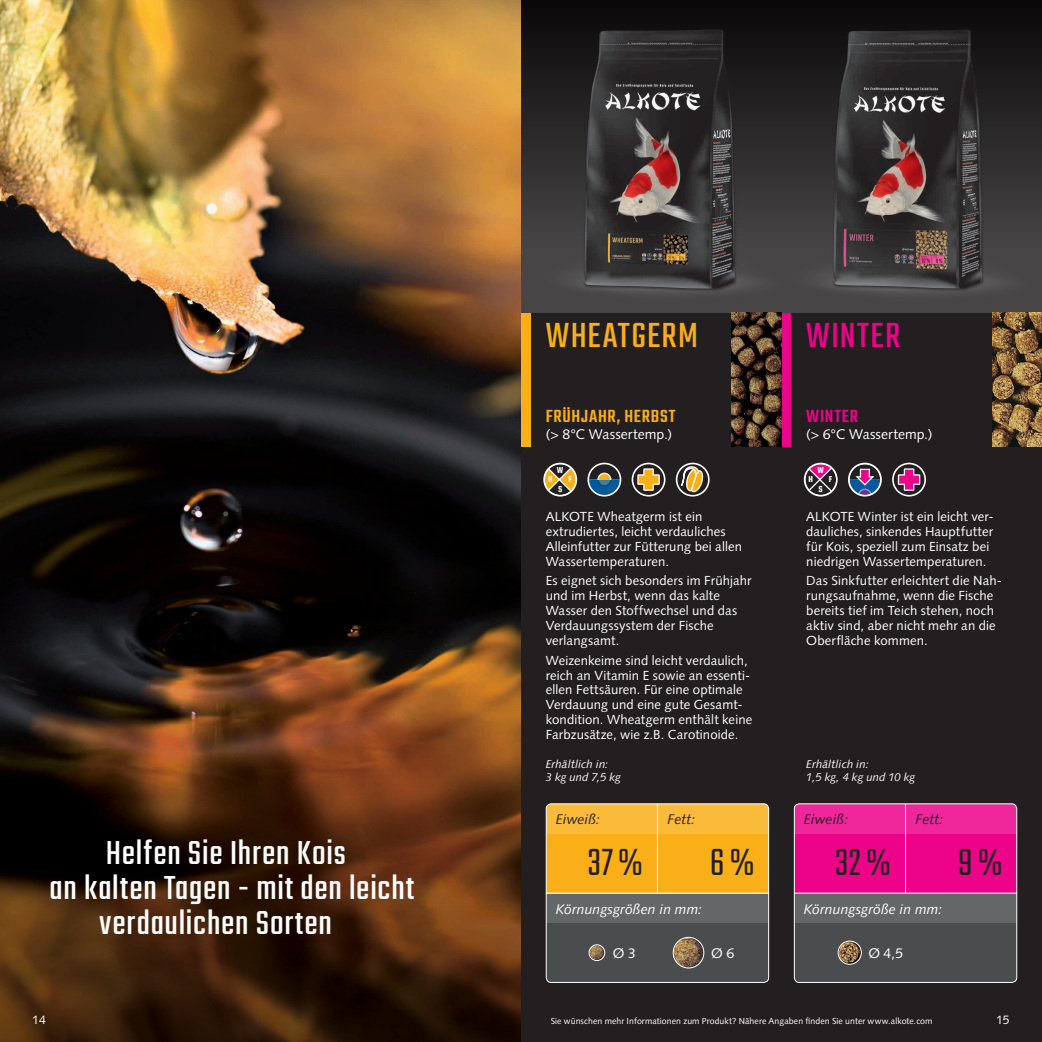
<style>
.page{position:relative;width:1042px;height:1042px;background:#231f20}
.page>*{position:absolute;margin:0;border:0;box-sizing:border-box;transform-origin:0 0}
.Fliesstext_schwarz{font:300 42px "Teko";color:#231f20}
.t1{font:38.5px "Teko";letter-spacing:.035em;color:#faaf18}
.t2{font:38.5px "Teko";letter-spacing:.035em;color:#ed028a}
.t3{font:36.75px "Teko";letter-spacing:.025em;color:#fff}
.t4{font:500 19.25px "Teko";letter-spacing:.04em;color:#faaf18}
.t5{font:500 19.25px "Teko";letter-spacing:.04em;color:#ed028a}
.Fliesstext_schwarz-2{font:14px "Syntax LT";color:#fff}
.Fliesstext_schwarz-3{font:italic 14px "Syntax LT";letter-spacing:.005em;color:#fff}
.Fliesstext_schwarz-4{font:italic 14px "Syntax LT";color:#231f20}
.Fliesstext_weiss{font:13.12px/14.9px "Syntax LT";letter-spacing:.01em;color:#fff}
.t6{font:12.25px "Syntax LT";color:#fff}
.t7{font:italic 11.38px/13.1px "Syntax LT";letter-spacing:.01em;color:#fff}
.t8{font:9.28px "Squada One";color:#fff}
.Fliesstext_schwarz-5{font:8.75px "Syntax LT";letter-spacing:.01em;color:#fff}
</style>
<div class="page">
<div style="left:521px;top:0;width:521px;height:313px;background:#0e0c0c"></div>
<img style="left:817px;top:47px;width:225px;height:266px">
<img style="left:521px;top:47px;width:296px;height:270px">
<div style="left:794px;top:804px;width:222px;height:178px;background:#4b4c4d;border-radius:5px"></div>
<div style="left:794px;top:804px;width:222px;height:89px;background:#ed028a"></div>
<div style="left:794px;top:804px;width:222px;height:29px;background:#ef279b"></div>
<div style="left:794px;top:893px;width:222px;height:30px;background:#656667"></div>
<div style="left:794px;top:803px;width:223px;height:180px;border:1px solid #fff;border-radius:5px"></div>
<div style="left:546px;top:804px;width:222px;height:178px;background:#4b4c4d;border-radius:5px"></div>
<div style="left:546px;top:804px;width:222px;height:89px;background:#faaf18"></div>
<div style="left:546px;top:804px;width:222px;height:29px;background:#faba3a"></div>
<div style="left:546px;top:893px;width:222px;height:30px;background:#656667"></div>
<div style="left:546px;top:803px;width:223px;height:180px;border:1px solid #fff;border-radius:5px"></div>
<hr style="left:794px;top:892px;width:223px;height:1px;background:#fff">
<hr style="left:546px;top:892px;width:223px;height:1px;background:#fff">
<hr style="left:905px;top:804px;width:1px;height:89px;background:#fff">
<hr style="left:657px;top:804px;width:1px;height:89px;background:#fff">
<img style="left:0;top:0;width:521px;height:624px">
<svg style="left:0;top:624px;width:521px;height:418px;background:#482710"></svg>
<img style="left:838px;top:941px;width:23px;height:23px;border-radius:11px">
<div style="left:837px;top:940px;width:25px;height:24px;border:1px solid #fff;border-radius:50%"></div>
<img style="left:589px;top:945px;width:15px;height:15px;border-radius:7px">
<div style="left:588px;top:944px;width:17px;height:17px;border:1px solid #fff;border-radius:50%"></div>
<img style="left:673px;top:938px;width:30px;height:29px;border-radius:15px">
<div style="left:673px;top:937px;width:31px;height:31px;border:1px solid #fff;border-radius:50%"></div>
<div style="left:831px;top:29px;width:154px;height:263px;background:#231f20;opacity:.75"></div>
<img style="left:833px;top:30px;width:149px;height:258px">
<div style="left:582px;top:28px;width:156px;height:264px;background:#231f20;opacity:.75"></div>
<img style="left:584px;top:30px;width:152px;height:258px">
<div style="left:781px;top:313px;width:10px;height:133px;background:#ed028a"></div>
<div style="left:521px;top:313px;width:10px;height:133px;background:#faaf18"></div>
<img style="left:992px;top:313px;width:50px;height:133px">
<img style="left:732px;top:313px;width:49px;height:133px">
<svg style="left:805px;top:464px;width:31px;height:31px"></svg>
<div style="left:804px;top:463px;width:33px;height:33px;border:2px solid #fff;border-radius:50%"></div>
<div style="left:848px;top:463px;width:34px;height:33px;border:2px solid #fff;border-radius:50%"></div>
<svg style="left:849px;top:464px;width:31px;height:31px"></svg>
<div style="left:892px;top:463px;width:34px;height:33px;border:2px solid #fff;border-radius:50%"></div>
<svg style="left:897px;top:468px;width:24px;height:23px"></svg>
<div style="left:587px;top:463px;width:34px;height:33px;border:2px solid #fff;border-radius:50%"></div>
<svg style="left:589px;top:464px;width:31px;height:31px"></svg>
<div style="left:631px;top:463px;width:34px;height:33px;border:2px solid #fff;border-radius:50%"></div>
<svg style="left:637px;top:468px;width:23px;height:23px"></svg>
<div style="left:676px;top:463px;width:33px;height:33px;border:2px solid #fff;border-radius:50%"></div>
<svg style="left:680px;top:466px;width:24px;height:27px"></svg>
<svg style="left:545px;top:464px;width:30px;height:31px"></svg>
<div style="left:543px;top:463px;width:34px;height:33px;border:2px solid #fff;border-radius:50%"></div>
<p class="t1" style="left:546px;top:313px;width:154px">WHEATGERM</p>
<p class="t2" style="left:806px;top:313px;width:95px">WINTER</p>
<p class="t3" style="left:106px;top:832px;width:242px">Helfen Sie Ihren Kois</p>
<p class="t3" style="left:50px;top:867px;width:366px">an kalten Tagen - mit den leicht</p>
<p class="t3" style="left:100px;top:902px;width:234px">verdaulichen Sorten</p>
<p class="t4" style="left:546px;top:404px;width:131px">FRÜHJAHR, HERBST</p>
<p class="Fliesstext_schwarz-2" style="left:546px;top:425px;width:128px">(&gt; 8°C Wassertemp.)</p>
<p class="t5" style="left:806px;top:404px;width:53px">WINTER</p>
<p class="Fliesstext_schwarz-2" style="left:806px;top:425px;width:128px">(&gt; 6°C Wassertemp.)</p>
<p class="t8" style="left:557px;top:465px;width:8px">W</p>
<p class="t8" style="left:558px;top:484px;width:6px">S</p>
<p class="t8" style="left:548px;top:474px;width:6px">H</p>
<p class="t8" style="left:568px;top:474px;width:5px">F</p>
<p class="t8" style="left:817px;top:465px;width:8px">W</p>
<p class="t8" style="left:818px;top:484px;width:6px">S</p>
<p class="t8" style="left:808px;top:474px;width:6px">H</p>
<p class="t8" style="left:829px;top:474px;width:5px">F</p>
<p class="Fliesstext_weiss" style="left:546px;top:509px;width:198px">ALKOTE Wheatgerm ist ein extrudiertes, leicht verdauliches<br>Alleinfutter zur Fütterung bei allen<br>Wassertemperaturen.</p>
<p class="Fliesstext_weiss" style="left:546px;top:573px;width:207px">Es eignet sich besonders im Frühjahr und im Herbst, wenn das kalte<br>Wasser den Stoffwechsel und das<br>Verdauungssystem der Fische verlangsamt.</p>
<p class="Fliesstext_weiss" style="left:546px;top:653px;width:208px">Weizenkeime sind leicht verdaulich, reich an Vitamin E sowie an essenti&shy;ellen Fettsäuren. Für eine optimale Verdauung und eine gute Gesamt&shy;kondition. Wheatgerm enthält keine Farbzusätze, wie z.B. Carotinoide.</p>
<p class="Fliesstext_weiss" style="left:806px;top:509px;width:189px">ALKOTE Winter ist ein leicht ver&shy;dauliches, sinkendes Hauptfutter für Kois, speziell zum Einsatz bei niedrigen Wassertemperaturen.</p>
<p class="Fliesstext_weiss" style="left:806px;top:573px;width:197px">Das Sinkfutter erleichtert die Nah&shy;rungsaufnahme, wenn die Fische bereits tief im Teich stehen, noch aktiv sind, aber nicht mehr an die<br>Oberfläche kommen.</p>
<p class="t7" style="left:546px;top:757px;width:77px">Erhältlich in:<br>3 kg und 7,5 kg</p>
<p class="t7" style="left:806px;top:757px;width:110px">Erhältlich in:<br>1,5 kg, 4 kg und 10 kg</p>
<p class="Fliesstext_schwarz-4" style="left:556px;top:811px;width:46px">Eiweiß:</p>
<p class="Fliesstext_schwarz-4" style="left:667px;top:811px;width:30px">Fett:</p>
<p class="Fliesstext_schwarz-4" style="left:804px;top:811px;width:46px">Eiweiß:</p>
<p class="Fliesstext_schwarz-4" style="left:915px;top:811px;width:30px">Fett:</p>
<p class="Fliesstext_schwarz" style="left:588px;top:838px;width:56px">37 %</p>
<p class="Fliesstext_schwarz" style="left:710px;top:838px;width:46px">6 %</p>
<p class="Fliesstext_schwarz" style="left:835px;top:838px;width:57px">32 %</p>
<p class="Fliesstext_schwarz" style="left:958px;top:838px;width:46px">9 %</p>
<p class="Fliesstext_schwarz-3" style="left:556px;top:900px;width:148px">Körnungsgrößen in mm:</p>
<p class="Fliesstext_schwarz-3" style="left:804px;top:900px;width:140px">Körnungsgröße in mm:</p>
<p class="Fliesstext_schwarz-2" style="left:613px;top:945px;width:25px">Ø 3</p>
<p class="Fliesstext_schwarz-2" style="left:711px;top:945px;width:25px">Ø 6</p>
<p class="Fliesstext_schwarz-2" style="left:868px;top:945px;width:36px">Ø 4,5</p>
<p class="t6" style="left:32px;top:1012px;width:15px">14</p>
<p class="Fliesstext_schwarz-5" style="left:551px;top:1015px;width:383px">Sie wünschen mehr Informationen zum Produkt? Nähere Angaben finden Sie unter www.alkote.com</p>
<p class="t6" style="left:996px;top:1012px;width:15px">15</p>
</div>
